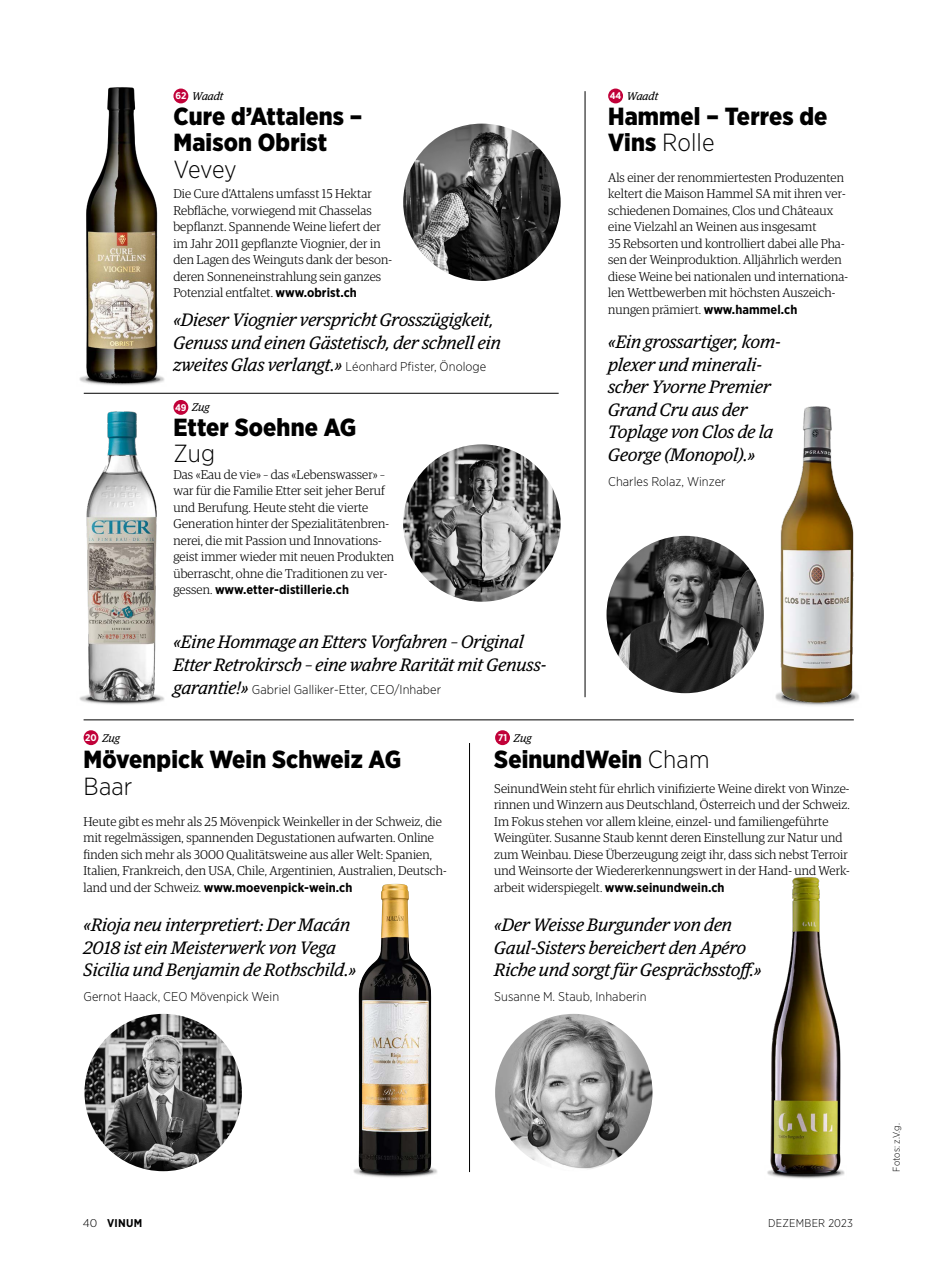
<style>
.page{position:relative;width:936px;height:1263px;background:#fff}
.page>*{position:absolute;margin:0;border:0;box-sizing:border-box;transform-origin:0 0}
.t1{font:900 24.75px/26.2px "Gotham Narrow";letter-spacing:.005em;color:#000}
.t2{font:300 24.75px "Gotham Narrow";color:#000}
.t3{font:italic 18px/22.5px "Guardian Egyp";letter-spacing:.005em;color:#000}
.t4{font:300 12.75px/16.5px "Guardian Egyp";letter-spacing:.005em;color:#000}
.t5{font:300 12.75px "Gotham Narrow";letter-spacing:.005em;color:#000}
.t6{font:700 12.75px "Gotham Narrow";letter-spacing:.005em;color:#000}
.t7{font:italic 11.25px "Guardian Egyp";letter-spacing:.005em;color:#000}
.t8{font:300 11.25px "Gotham Narrow";letter-spacing:.02em;color:#000}
.t9{font:700 11.25px "Gotham Narrow";letter-spacing:.02em;color:#000}
.t10{font:300 9.75px "Gotham Narrow";color:#000}
.s1{font-family:"Gotham Narrow";font-weight:700;font-style:normal;font-size:9.75px;color:#fff}
.s2{font-family:"Gotham Narrow";font-weight:700}
.s3{font-family:"Guardian Egyp";font-weight:400;font-style:italic;font-size:18px}
.s4{font-family:"Guardian Egyp";font-weight:300}
.s5{font-weight:300}
</style>
<div class="page">
<hr style="left:469px;top:743px;width:1px;height:429px;background:#000">
<hr style="left:84px;top:393px;width:474px;height:1px;background:#000">
<hr style="left:84px;top:719px;width:769px;height:1px;background:#000">
<img style="left:403px;top:124px;width:157px;height:157px;border-radius:79px">
<img style="left:403px;top:444px;width:157px;height:158px;border-radius:79px">
<img style="left:84px;top:1014px;width:158px;height:157px;border-radius:79px">
<img style="left:495px;top:1014px;width:157px;height:157px;border-radius:79px">
<img style="left:606px;top:536px;width:157px;height:157px;border-radius:79px">
<img style="left:79px;top:87px;width:98px;height:307px">
<img style="left:761px;top:406px;width:98px;height:300px">
<img style="left:79px;top:411px;width:85px;height:294px">
<img style="left:353px;top:1167px;width:85px;height:11px">
<img style="left:358px;top:884px;width:73px;height:290px">
<img style="left:767px;top:877px;width:78px;height:302px">
<hr style="left:584px;top:91px;width:1px;height:606px;background:#000">
<div style="left:173px;top:89px;width:15px;height:14px;background:#c10139;border-radius:50%"></div>
<div style="left:608px;top:89px;width:15px;height:14px;background:#c10139;border-radius:50%"></div>
<div style="left:84px;top:730px;width:14px;height:15px;background:#c10139;border-radius:50%"></div>
<div style="left:495px;top:730px;width:15px;height:15px;background:#c10139;border-radius:50%"></div>
<div style="left:173px;top:400px;width:15px;height:15px;background:#c10139;border-radius:50%"></div>
<p class="t7" style="left:175px;top:88px;width:50px"><span class="s1">62</span> Waadt</p>
<p class="t7" style="left:609px;top:88px;width:50px"><span class="s1">44</span> Waadt</p>
<h1 class="t1" style="left:173px;top:103px;width:190px">Cure d’Attalens –<br>Maison Obrist</h1>
<h1 class="t2" style="left:173px;top:154px;width:65px">Vevey</h1>
<p class="t4" style="left:173px;top:185px;width:220px">Die Cure d’Attalens umfasst 15 Hektar Rebfläche, vorwiegend mit Chasselas bepflanzt. Spannende Weine liefert der im Jahr 2011 gepflanzte Viognier, der in den Lagen des Weinguts dank der beson&shy;deren Sonneneinstrahlung sein ganzes Potenzial entfaltet. <span class="s2">www.obrist.ch</span></p>
<h2 class="t3" style="left:173px;top:308px;width:329px">«Dieser Viognier verspricht Grosszügigkeit,<br>Genuss und einen Gästetisch, der schnell ein</h2>
<p class="t5" style="left:173px;top:359px;width:314px"><span class="s3">zweites Glas verlangt.»</span> Léonhard Pfister, Önologe</p>
<p class="t7" style="left:175px;top:400px;width:36px"><span class="s1">49</span> Zug</p>
<h1 class="t1" style="left:173px;top:414px;width:184px">Etter Soehne AG</h1>
<h1 class="t2" style="left:173px;top:439px;width:43px">Zug</h1>
<p class="t4" style="left:173px;top:466px;width:222px">Das «Eau de vie» – das «Lebenswasser» – war für die Familie Etter seit jeher Beruf und Berufung. Heute steht die vierte Generation hinter der Spezialitätenbren&shy;nerei, die mit Passion und Innovations&shy;geist immer wieder mit neuen Produkten überrascht, ohne die Traditionen zu ver-</p>
<p class="t6" style="left:173px;top:582px;width:177px"><span class="s4">gessen.</span> www.etter-distillerie.ch</p>
<h2 class="t3" style="left:173px;top:630px;width:374px">«Eine Hommage an Etters Vorfahren – Original<br>Etter Retrokirsch – eine wahre Rarität mit Genuss-</h2>
<p class="t5" style="left:173px;top:681px;width:269px"><span class="s3">garantie!»</span> Gabriel Galliker-Etter, CEO/Inhaber</p>
<p class="t7" style="left:85px;top:730px;width:36px"><span class="s1">20</span> Zug</p>
<p class="t7" style="left:498px;top:730px;width:35px"><span class="s1">71</span> Zug</p>
<h1 class="t1" style="left:608px;top:103px;width:221px">Hammel – Terres de<br>Vins <span class="s5">Rolle</span></h1>
<p class="t4" style="left:608px;top:169px;width:241px">Als einer der renommiertesten Produzenten keltert die Maison Hammel SA mit ihren ver&shy;schiedenen Domaines, Clos und Châteaux eine Vielzahl an Weinen aus insgesamt<br>35 Rebsorten und kontrolliert dabei alle Pha&shy;sen der Weinproduktion. Alljährlich werden diese Weine bei nationalen und internationa&shy;len Wettbewerben mit höchsten Auszeich&shy;nungen prämiert. <span class="s2">www.hammel.ch</span></p>
<h2 class="t3" style="left:608px;top:330px;width:174px">«Ein grossartiger, kom&shy;plexer und minerali&shy;scher Yvorne Premier<br>Grand Cru aus der<br>Toplage von Clos de la<br>George (Monopol).»</h2>
<p class="t5" style="left:608px;top:473px;width:119px">Charles Rolaz, Winzer</p>
<h1 class="t1" style="left:84px;top:746px;width:319px">Mövenpick Wein Schweiz AG</h1>
<h1 class="t2" style="left:84px;top:771px;width:50px">Baar</h1>
<p class="t4" style="left:84px;top:812px;width:364px">Heute gibt es mehr als 25 Mövenpick Weinkeller in der Schweiz, die mit regelmässigen, spannenden Degustationen aufwarten. Online finden sich mehr als 3000 Qualitätsweine aus aller Welt: Spanien, Italien, Frankreich, den USA, Chile, Argentinien, Australien, Deutsch-</p>
<p class="t6" style="left:84px;top:879px;width:270px"><span class="s4">land und der Schweiz.</span> www.moevenpick-wein.ch</p>
<h2 class="t3" style="left:84px;top:912px;width:274px">«Rioja neu interpretiert: Der Macán<br>2018 ist ein Meisterwerk von Vega<br>Sicilia und Benjamin de Rothschild.»</h2>
<p class="t5" style="left:84px;top:989px;width:197px">Gernot Haack, CEO Mövenpick Wein</p>
<h1 class="t1" style="left:494px;top:746px;width:217px">SeinundWein <span class="s5">Cham</span></h1>
<p class="t4" style="left:494px;top:779px;width:357px">SeinundWein steht für ehrlich vinifizierte Weine direkt von Winze&shy;rinnen und Winzern aus Deutschland, Österreich und der Schweiz.<br>Im Fokus stehen vor allem kleine, einzel- und familiengeführte Weingüter. Susanne Staub kennt deren Einstellung zur Natur und zum Weinbau. Diese Überzeugung zeigt ihr, dass sich nebst Terroir und Weinsorte der Wiedererkennungswert in der Hand- und Werk&shy;arbeit widerspiegelt. <span class="s2">www.seinundwein.ch</span></p>
<h2 class="t3" style="left:494px;top:912px;width:269px">«Der Weisse Burgunder von den<br>Gaul-Sisters bereichert den Apéro<br>Riche und sorgt für Gesprächsstoff.»</h2>
<p class="t5" style="left:494px;top:989px;width:154px">Susanne M. Staub, Inhaberin</p>
<p class="t9" style="left:83px;top:1216px;width:61px"><span class="s5">40</span> VINUM</p>
<p class="t8" style="left:768px;top:1216px;width:86px">DEZEMBER 2023</p>
<p class="t10" style="left:890px;top:1172px;width:50px;rotate:-90deg">Fotos: z.V.g.</p>
</div>
